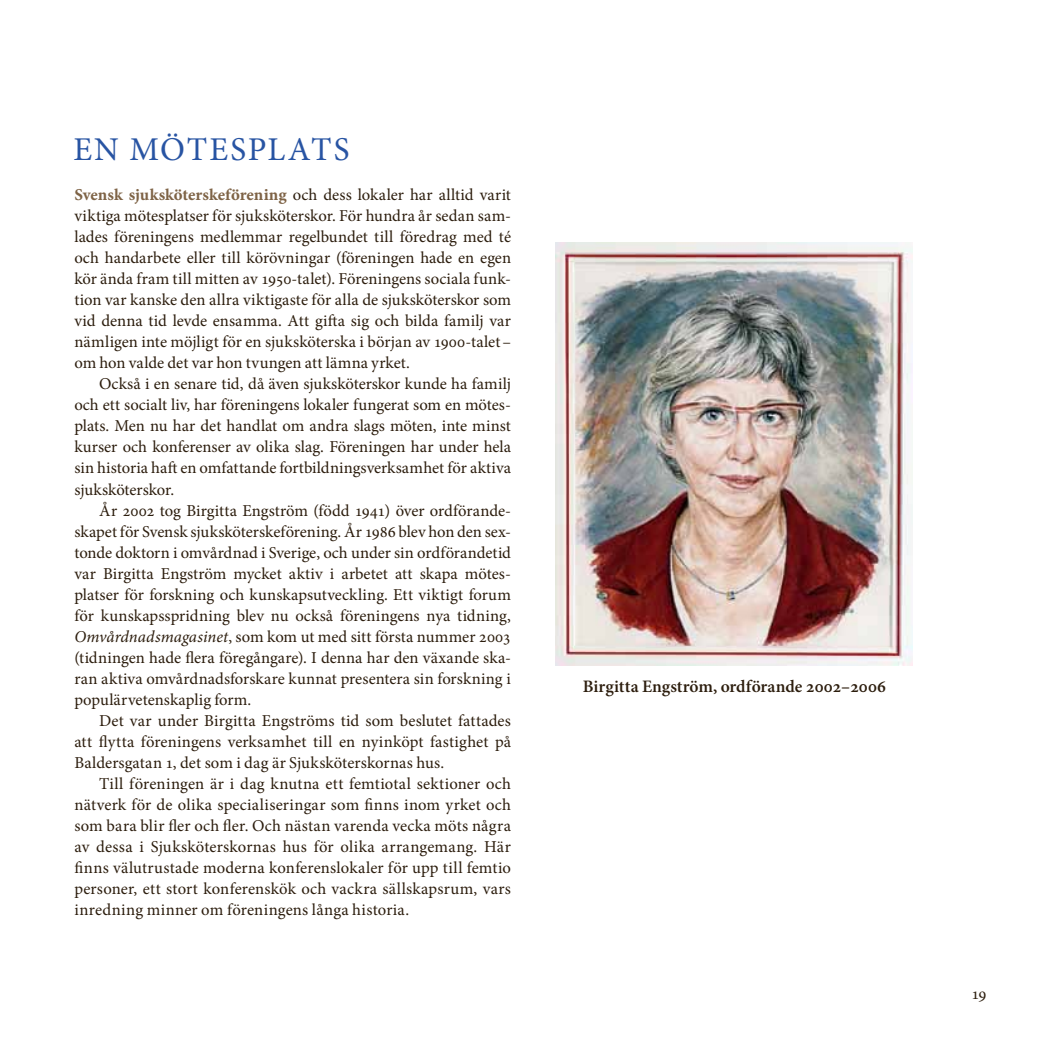
<style>
.page{position:relative;width:1042px;height:1042px;background:#fff}
.page>*{position:absolute;margin:0;border:0;box-sizing:border-box;transform-origin:0 0}
.t1{font:33.25px "Minion Pro";letter-spacing:.06em;color:#2854a3}
.t2{font:600 17.5px "Minion Pro";color:#2c1d0d}
.t3{font:16.62px/21px "Minion Pro";letter-spacing:.005em;color:#2c1d0d;text-align:justify}
.s1{font-family:"Minion Pro Bold Capt";color:#7e6346}
.s2{font-style:italic}
</style>
<div class="page">
<img style="left:556px;top:242px;width:356px;height:423px">
<h1 class="t1" style="left:73px;top:127px;width:278px">EN MÖTESPLATS</h1>
<p class="t3" style="left:74px;top:185px;width:438px"><span class="s1">Svensk sjuksköterskeförening</span> och dess lokaler har alltid varit viktiga mötesplatser för sjuksköterskor. För hundra år sedan sam&shy;lades föreningens medlemmar regelbundet till föredrag med té och handarbete eller till körövningar (föreningen hade en egen kör ända fram till mitten av 1950-talet). Föreningens sociala funk&shy;tion var kanske den allra viktigaste för alla de sjuksköterskor som vid denna tid levde ensamma. Att gifta sig och bilda familj var nämligen inte möjligt för en sjuksköterska i början av 1900-talet– om hon valde det var hon tvungen att lämna yrket.</p>
<p class="t3" style="left:74px;top:374px;width:438px;text-indent:25px">Också i en senare tid, då även sjuksköterskor kunde ha familj och ett socialt liv, har föreningens lokaler fungerat som en mötes&shy;plats. Men nu har det handlat om andra slags möten, inte minst kurser och konferenser av olika slag. Föreningen har under hela sin historia haft en omfattande fortbildningsverksamhet för aktiva sjuksköterskor.</p>
<p class="t3" style="left:74px;top:500px;width:438px;text-indent:25px">År 2002 tog Birgitta Engström (född 1941) över ordförande&shy;skapet för Svensk sjuksköterskeförening. År 1986 blev hon den sex&shy;tonde doktorn i omvårdnad i Sverige, och under sin ordförandetid var Birgitta Engström mycket aktiv i arbetet att skapa mötes&shy;platser för forskning och kunskapsutveckling. Ett viktigt forum för kunskapsspridning blev nu också föreningens nya tidning, <span class="s2">Omvårdnadsmagasinet</span>, som kom ut med sitt första nummer 2003 (tidningen hade flera föregångare). I denna har den växande ska&shy;ran aktiva omvårdnadsforskare kunnat presentera sin forskning i populärvetenskaplig form.</p>
<p class="t3" style="left:74px;top:710px;width:438px;text-indent:25px">Det var under Birgitta Engströms tid som beslutet fattades att flytta föreningens verksamhet till en nyinköpt fastighet på Baldersgatan 1, det som i dag är Sjuksköterskornas hus.</p>
<p class="t3" style="left:74px;top:773px;width:438px;text-indent:25px">Till föreningen är i dag knutna ett femtiotal sektioner och nätverk för de olika specialiseringar som finns inom yrket och som bara blir fler och fler. Och nästan varenda vecka möts några av dessa i Sjuksköterskornas hus för olika arrangemang. Här finns välutrustade moderna konferenslokaler för upp till femtio personer, ett stort konferenskök och vackra sällskapsrum, vars inredning minner om föreningens långa historia.</p>
<p class="t2" style="left:583px;top:674px;width:305px">Birgitta Engström, ordförande 2002–2006</p>
<p class="t3" style="left:971px;top:983px;width:17px">19</p>
</div>
